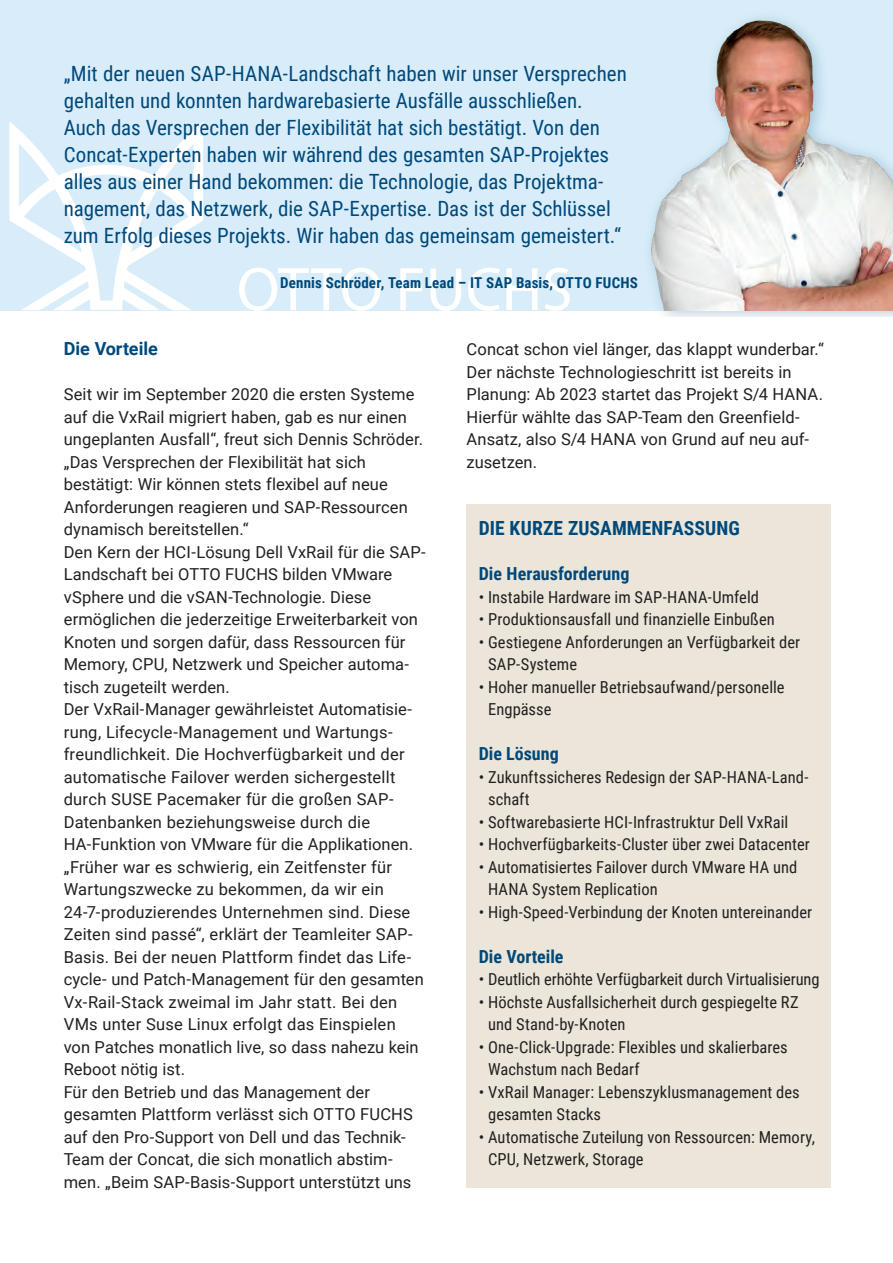
<style>
.page{position:relative;width:893px;height:1263px;background:#fff}
.page>*{position:absolute;margin:0;border:0;box-sizing:border-box;transform-origin:0 0}
.t1{font:21px/27px "Roboto Condensed";color:#00497b}
.t2{font:700 19.5px "Roboto Condensed";letter-spacing:.005em;color:#00497b}
.t3{font:700 18px "Roboto Condensed";color:#00497b}
.t4{font:700 18px "Roboto";letter-spacing:-.005em;color:#00497b}
.t5{font:16.5px/22.5px "Roboto";letter-spacing:.005em;color:#231f20}
.t6{font:16.5px/22.5px "Roboto Condensed";letter-spacing:.005em;color:#231f20}
.t7{font:700 15px "Roboto Condensed";letter-spacing:.01em;color:#00497b}
</style>
<div class="page">
<div style="left:0;top:0;width:893px;height:310px;background:#d8edf9"></div>
<div style="left:641px;top:9px;width:252px;height:318px;background:#00497b;opacity:.25"></div>
<img style="left:651px;top:9px;width:242px;height:301px">
<div style="left:0;top:318px;width:893px;height:52px;background:#fff"></div>
<div style="left:466px;top:504px;width:365px;height:684px;background:#ebe6d9"></div>
<svg style="left:9px;top:122px;width:194px;height:189px"></svg>
<svg style="left:544px;top:267px;width:26px;height:44px"></svg>
<svg style="left:238px;top:267px;width:299px;height:44px"></svg>
<p class="t1" style="left:64px;top:59px;width:565px">„Mit der neuen SAP-HANA-Landschaft haben wir unser Versprechen gehalten und konnten hardwarebasierte Ausfälle ausschließen.<br>Auch das Versprechen der Flexibilität hat sich bestätigt. Von den Concat-Experten haben wir während des gesamten SAP-Projektes alles aus einer Hand bekommen: die Technologie, das Projektma&shy;nagement, das Netzwerk, die SAP-Expertise. Das ist der Schlüssel zum Erfolg dieses Projekts. Wir haben das gemeinsam gemeistert.“</p>
<p class="t7" style="left:280px;top:272px;width:359px">Dennis Schröder, Team Lead – IT SAP Basis, OTTO FUCHS</p>
<p class="t4" style="left:64px;top:336px;width:96px">Die Vorteile</p>
<p class="t5" style="left:64px;top:382px;width:363px">Seit wir im September 2020 die ersten Systeme auf die VxRail migriert haben, gab es nur einen ungeplanten Ausfall“, freut sich Dennis Schröder. „Das Versprechen der Flexibilität hat sich bestätigt: Wir können stets flexibel auf neue Anforderungen reagieren und SAP-Ressourcen dynamisch bereitstellen.“<br>Den Kern der HCI-Lösung Dell VxRail für die SAP-Landschaft bei OTTO FUCHS bilden VMware vSphere und die vSAN-Technologie. Diese ermöglichen die jederzeitige Erweiterbarkeit von Knoten und sorgen dafür, dass Ressourcen für Memory, CPU, Netzwerk und Speicher automa&shy;tisch zugeteilt werden.<br>Der VxRail-Manager gewährleistet Automatisie&shy;rung, Lifecycle-Management und Wartungs&shy;freundlichkeit. Die Hochverfügbarkeit und der automatische Failover werden sichergestellt durch SUSE Pacemaker für die großen SAP-Datenbanken beziehungsweise durch die HA-Funktion von VMware für die Applikationen. „Früher war es schwierig, ein Zeitfenster für Wartungszwecke zu bekommen, da wir ein 24-7-produzierendes Unternehmen sind. Diese Zeiten sind passé“, erklärt der Teamleiter SAP-Basis. Bei der neuen Plattform findet das Life&shy;cycle- und Patch-Management für den gesamten Vx-Rail-Stack zweimal im Jahr statt. Bei den VMs unter Suse Linux erfolgt das Einspielen von Patches monatlich live, so dass nahezu kein Reboot nötig ist.<br>Für den Betrieb und das Management der gesamten Plattform verlässt sich OTTO FUCHS auf den Pro-Support von Dell und das Technik-Team der Concat, die sich monatlich abstim&shy;men. „Beim SAP-Basis-Support unterstützt uns</p>
<p class="t5" style="left:467px;top:338px;width:359px">Concat schon viel länger, das klappt wunderbar.“ Der nächste Technologieschritt ist bereits in Planung: Ab 2023 startet das Projekt S/4 HANA.<br>Hierfür wählte das SAP-Team den Greenfield-Ansatz, also S/4 HANA von Grund auf neu auf&shy;zusetzen.</p>
<p class="t2" style="left:479px;top:514px;width:262px">DIE KURZE ZUSAMMENFASSUNG</p>
<p class="t3" style="left:479px;top:561px;width:152px">Die Herausforderung</p>
<p class="t6" style="left:479px;top:585px;width:282px">• Instabile Hardware im SAP-HANA-Umfeld</p>
<p class="t6" style="left:479px;top:607px;width:298px">• Produktionsausfall und finanzielle Einbußen</p>
<p class="t6" style="left:488px;top:630px;width:314px;text-indent:-9px">• Gestiegene Anforderungen an Verfügbarkeit der<br>SAP-Systeme</p>
<p class="t6" style="left:488px;top:675px;width:298px;text-indent:-9px">• Hoher manueller Betriebsaufwand/personelle<br>Engpässe</p>
<p class="t3" style="left:479px;top:741px;width:82px">Die Lösung</p>
<p class="t6" style="left:488px;top:765px;width:322px;text-indent:-9px">• Zukunftssicheres Redesign der SAP-HANA-Land&shy;schaft</p>
<p class="t6" style="left:479px;top:810px;width:311px">• Softwarebasierte HCI-Infrastruktur Dell VxRail</p>
<p class="t6" style="left:479px;top:832px;width:333px">• Hochverfügbarkeits-Cluster über zwei Datacenter</p>
<p class="t6" style="left:488px;top:855px;width:311px;text-indent:-9px">• Automatisiertes Failover durch VMware HA und<br>HANA System Replication</p>
<p class="t6" style="left:479px;top:900px;width:335px">• High-Speed-Verbindung der Knoten untereinander</p>
<p class="t3" style="left:479px;top:944px;width:86px">Die Vorteile</p>
<p class="t6" style="left:479px;top:967px;width:342px">• Deutlich erhöhte Verfügbarkeit durch Virtualisierung</p>
<p class="t6" style="left:488px;top:990px;width:312px;text-indent:-9px">• Höchste Ausfallsicherheit durch gespiegelte RZ und Stand-by-Knoten</p>
<p class="t6" style="left:488px;top:1035px;width:301px;text-indent:-9px">• One-Click-Upgrade: Flexibles und skalierbares<br>Wachstum nach Bedarf</p>
<p class="t6" style="left:488px;top:1080px;width:313px;text-indent:-9px">• VxRail Manager: Lebenszyklusmanagement des gesamten Stacks</p>
<p class="t6" style="left:488px;top:1125px;width:329px;text-indent:-9px">• Automatische Zuteilung von Ressourcen: Memory,<br>CPU, Netzwerk, Storage</p>
</div>
